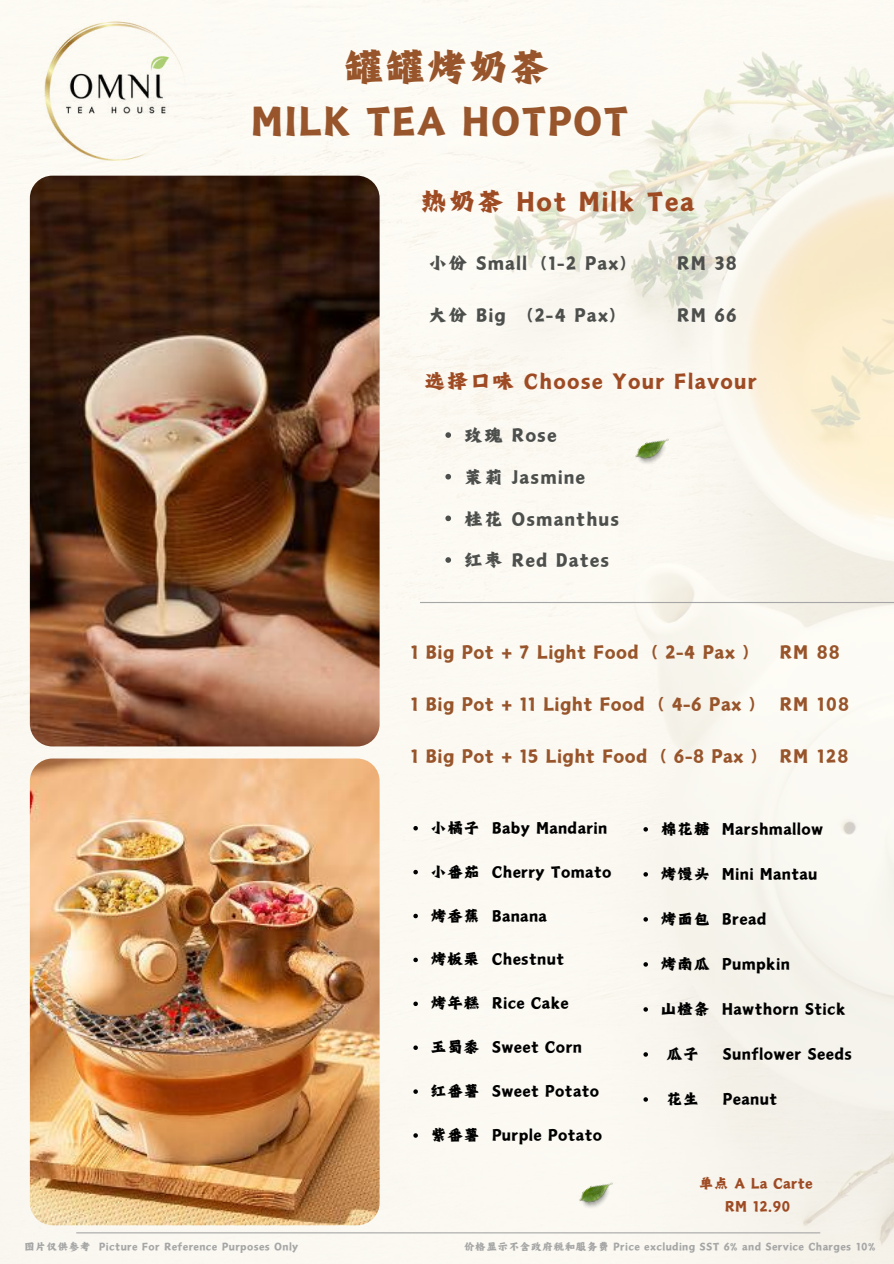
<style>
.page{position:relative;width:894px;height:1264px;background:#fff}
.page>*{position:absolute;margin:0;border:0;box-sizing:border-box;transform-origin:0 0}
.t1{font:45px/54px "Canva Mountains And Seas SC";letter-spacing:.02em;color:#98552b;text-align:center}
.t2{font:30px "Canva Mountains And Seas SC";letter-spacing:.05em;color:#9e4b24}
.t3{font:24px "Canva Mountains And Seas SC";letter-spacing:.05em;color:#9e4b24}
.t4{font:21px "Canva Mountains And Seas SC";letter-spacing:.02em;color:#98552b}
.t5{font:21px/41.7px "Canva Mountains And Seas SC";letter-spacing:.05em;color:#4d4f4d}
.t6{font:18px "Canva Mountains And Seas SC";letter-spacing:.02em;color:#000}
.t7{font:16.5px/22.5px "Canva Mountains And Seas SC";letter-spacing:.02em;color:#9e4b24;text-align:center}
.t8{font:12px "Canva Mountains And Seas SC";letter-spacing:.03em;color:#a6a6a6}
</style>
<div class="page">
<img style="left:0;top:0;width:893px;height:1263px">
<img style="left:30px;top:176px;width:349px;height:570px;border-radius:23px">
<img style="left:30px;top:758px;width:349px;height:467px;border-radius:22px">
<img style="left:28px;top:1px;width:177px;height:177px">
<hr style="left:420px;top:602px;width:473px;height:1px;background:#a6a6a6">
<svg style="left:445px;top:432px;width:6px;height:6px"></svg>
<svg style="left:445px;top:474px;width:6px;height:5px"></svg>
<svg style="left:445px;top:515px;width:6px;height:6px"></svg>
<svg style="left:445px;top:557px;width:6px;height:6px"></svg>
<svg style="left:413px;top:826px;width:5px;height:4px"></svg>
<svg style="left:413px;top:869px;width:5px;height:5px"></svg>
<svg style="left:413px;top:913px;width:5px;height:5px"></svg>
<svg style="left:413px;top:957px;width:5px;height:5px"></svg>
<svg style="left:413px;top:1001px;width:5px;height:5px"></svg>
<svg style="left:413px;top:1045px;width:5px;height:4px"></svg>
<svg style="left:413px;top:1089px;width:5px;height:4px"></svg>
<svg style="left:413px;top:1133px;width:5px;height:4px"></svg>
<img style="left:575px;top:1174px;width:45px;height:42px">
<img style="left:631px;top:430px;width:45px;height:42px">
<hr style="left:76px;top:1232px;width:744px;height:1px;background:#a6a6a6">
<svg style="left:643px;top:827px;width:4px;height:4px"></svg>
<svg style="left:643px;top:872px;width:4px;height:4px"></svg>
<svg style="left:643px;top:917px;width:4px;height:4px"></svg>
<svg style="left:643px;top:962px;width:4px;height:4px"></svg>
<svg style="left:643px;top:1007px;width:4px;height:4px"></svg>
<svg style="left:643px;top:1052px;width:4px;height:4px"></svg>
<svg style="left:643px;top:1097px;width:4px;height:4px"></svg>
<h1 class="t1" style="left:250px;top:40px;width:379px">罐罐烤奶茶<br>MILK TEA HOTPOT</h1>
<h2 class="t2" style="left:420px;top:186px;width:275px">热奶茶 Hot Milk Tea</h2>
<p class="t5" style="left:428px;top:242px;width:211px">小份 Small（1-2 Pax）</p>
<p class="t5" style="left:428px;top:293px;width:201px">大份 Big （2-4 Pax）</p>
<p class="t5" style="left:676px;top:242px;width:61px">RM 38</p>
<p class="t5" style="left:676px;top:293px;width:61px">RM 66</p>
<h3 class="t3" style="left:424px;top:368px;width:334px">选择口味 Choose Your Flavour</h3>
<p class="t5" style="left:464px;top:414px;width:156px">玫瑰 Rose<br>茉莉 Jasmine<br>桂花 Osmanthus红枣 Red Dates</p>
<p class="t4" style="left:410px;top:641px;width:352px">1 Big Pot + 7 Light Food（ 2-4 Pax ）</p>
<p class="t4" style="left:410px;top:693px;width:359px">1 Big Pot + 11 Light Food（ 4-6 Pax ）</p>
<p class="t4" style="left:410px;top:744px;width:361px">1 Big Pot + 15 Light Food（ 6-8 Pax ）</p>
<p class="t4" style="left:779px;top:641px;width:62px">RM 88</p>
<p class="t4" style="left:779px;top:693px;width:71px">RM 108</p>
<p class="t4" style="left:779px;top:744px;width:70px">RM 128</p>
<p class="t6" style="left:430px;top:818px;width:178px">小橘子 Baby Mandarin</p>
<p class="t6" style="left:430px;top:862px;width:182px">小番茄 Cherry Tomato</p>
<p class="t6" style="left:430px;top:906px;width:118px">烤香蕉 Banana</p>
<p class="t6" style="left:430px;top:950px;width:135px">烤板栗 Chestnut</p>
<p class="t6" style="left:430px;top:993px;width:140px">烤年糕 Rice Cake</p>
<p class="t6" style="left:430px;top:1037px;width:153px">玉蜀黍 Sweet Corn</p>
<p class="t6" style="left:430px;top:1081px;width:170px">红番薯 Sweet Potato</p>
<p class="t6" style="left:430px;top:1125px;width:173px">紫番薯 Purple Potato</p>
<p class="t6" style="left:660px;top:819px;width:164px">棉花糖 Marshmallow</p>
<p class="t6" style="left:660px;top:864px;width:158px">烤馒头 Mini Mantau</p>
<p class="t6" style="left:660px;top:909px;width:107px">烤面包 Bread</p>
<p class="t6" style="left:660px;top:954px;width:131px">烤南瓜 Pumpkin</p>
<p class="t6" style="left:660px;top:999px;width:186px">山楂条 Hawthorn Stick</p>
<p class="t6" style="left:666px;top:1044px;width:34px">瓜子</p>
<p class="t6" style="left:722px;top:1044px;width:131px">Sunflower Seeds</p>
<p class="t6" style="left:666px;top:1089px;width:34px">花生</p>
<p class="t6" style="left:722px;top:1089px;width:56px">Peanut</p>
<p class="t7" style="left:698px;top:1172px;width:115px">单点 A La Carte<br>RM 12.90</p>
<p class="t8" style="left:24px;top:1240px;width:276px">图片仅供参考 Picture For Reference Purposes Only</p>
<p class="t8" style="left:464px;top:1240px;width:413px">价格显示不含政府税和服务费 Price excluding SST 6% and Service Charges 10%</p>
</div>
